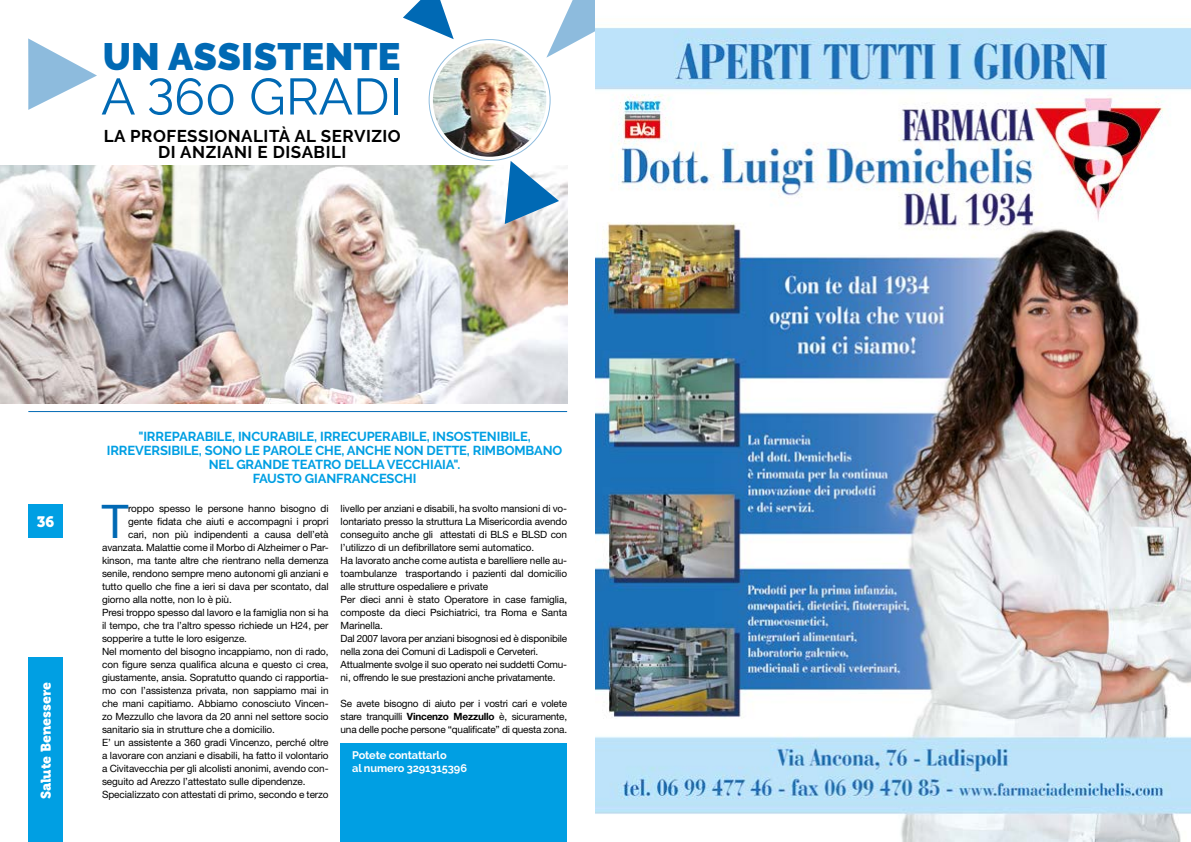
<style>
.page{position:relative;width:1191px;height:842px;background:#fff}
.page>*{position:absolute;margin:0;border:0;box-sizing:border-box;transform-origin:0 0}
.t1{font:51px "Raleway";color:#0069b4}
.t2{font:46.4px "Helvetica Neue LT Std";color:#0069b4}
.t3{font:900 38px "Raleway";letter-spacing:.01em;color:#0069b4}
.t4{font:700 17px/16px "Raleway";letter-spacing:.03em;color:#000;text-align:center}
.t5{font:15px "Museo 900";color:#fff}
.t6{font:14px "Museo 900";color:#fff}
.t7{font:700 13px/14px "Raleway";letter-spacing:-.01em;color:#009fe3;text-align:center}
.t8{font:700 11px/13px "Raleway";letter-spacing:-.01em;color:#fff}
.t9{font:10px/13px "Helvetica Neue LT Std";letter-spacing:-.01em;color:#000}
.s1{font-weight:700}
</style>
<div class="page">
<svg style="left:546px;top:0;width:49px;height:58px"></svg>
<div style="left:340px;top:744px;width:227px;height:98px;background:#009fe3"></div>
<img style="left:595px;top:27px;width:596px;height:815px">
<hr style="left:28px;top:411px;width:539px;height:1px;background:#0069b4">
<img style="left:0;top:165px;width:567px;height:238px">
<svg style="left:505px;top:161px;width:54px;height:63px"></svg>
<svg style="left:28px;top:38px;width:69px;height:72px"></svg>
<svg style="left:403px;top:0;width:51px;height:39px"></svg>
<img style="left:433px;top:43px;width:113px;height:114px;border-radius:57px">
<div style="left:28px;top:505px;width:35px;height:33px;background:#009fe3"></div>
<div style="left:28px;top:658px;width:35px;height:184px;background:#009fe3"></div>
<h3 class="t3" style="left:103px;top:34px;width:299px">UN ASSISTENTE</h3>
<h1 class="t1" style="left:101px;top:67px;width:302px">A 360 GRADI</h1>
<h3 class="t4" style="left:104px;top:128px;width:299px">LA PROFESSIONALITÀ AL SERVIZIO<br>DI ANZIANI E DISABILI</h3>
<h3 class="t5" style="left:37px;top:513px;width:19px">36</h3>
<h3 class="t6" style="left:38px;top:799px;width:118px;rotate:-90deg">Salute Benessere</h3>
<h3 class="t7" style="left:107px;top:430px;width:457px">"IRREPARABILE, INCURABILE, IRRECUPERABILE, INSOSTENIBILE, IRREVERSIBILE, SONO LE PAROLE CHE, ANCHE NON DETTE, RIMBOMBANO NEL GRANDE TEATRO DELLA VECCHIAIA".<br>FAUSTO GIANFRANCESCHI</h3>
<h2 class="t2" style="left:102px;top:494px;width:28px">T</h2>
<p class="t9" style="left:128px;top:502px;width:202px">roppo spesso le persone hanno bisogno di</p>
<p class="t9" style="left:128px;top:515px;width:202px">gente fidata che aiuti e accompagni i propri</p>
<p class="t9" style="left:128px;top:528px;width:202px">cari, non più indipendenti a causa dell’età</p>
<p class="t9" style="left:102px;top:541px;width:228px">avanzata. Malattie come il Morbo di Alzheimer o Par-</p>
<p class="t9" style="left:102px;top:554px;width:228px">kinson, ma tante altre che rientrano nella demenza</p>
<p class="t9" style="left:102px;top:567px;width:228px">senile, rendono sempre meno autonomi gli anziani e</p>
<p class="t9" style="left:102px;top:580px;width:228px">tutto quello che fine a ieri si dava per scontato, dal</p>
<p class="t9" style="left:102px;top:593px;width:131px">giorno alla notte, non lo è più.</p>
<p class="t9" style="left:102px;top:606px;width:228px">Presi troppo spesso dal lavoro e la famiglia non si ha</p>
<p class="t9" style="left:102px;top:619px;width:228px">il tempo, che tra l’altro spesso richiede un H24, per</p>
<p class="t9" style="left:102px;top:632px;width:146px">sopperire a tutte le loro esigenze.</p>
<p class="t9" style="left:102px;top:645px;width:228px">Nel momento del bisogno incappiamo, non di rado,</p>
<p class="t9" style="left:102px;top:658px;width:228px">con figure senza qualifica alcuna e questo ci crea,</p>
<p class="t9" style="left:102px;top:671px;width:228px">giustamente, ansia. Sopratutto quando ci rapportia-</p>
<p class="t9" style="left:102px;top:684px;width:228px">mo con l’assistenza privata, non sappiamo mai in</p>
<p class="t9" style="left:102px;top:697px;width:228px">che mani capitiamo. Abbiamo conosciuto Vincen-</p>
<p class="t9" style="left:102px;top:710px;width:228px">zo Mezzullo che lavora da 20 anni nel settore socio</p>
<p class="t9" style="left:102px;top:723px;width:174px">sanitario sia in strutture che a domicilio.</p>
<p class="t9" style="left:102px;top:736px;width:228px">E’ un assistente a 360 gradi Vincenzo, perché oltre</p>
<p class="t9" style="left:102px;top:749px;width:228px">a lavorare con anziani e disabili, ha fatto il volontario</p>
<p class="t9" style="left:102px;top:762px;width:228px">a Civitavecchia per gli alcolisti anonimi, avendo con-</p>
<p class="t9" style="left:102px;top:775px;width:205px">seguito ad Arezzo l’attestato sulle dipendenze.</p>
<p class="t9" style="left:102px;top:788px;width:228px">Specializzato con attestati di primo, secondo e terzo</p>
<p class="t9" style="left:340px;top:502px;width:228px">livello per anziani e disabili, ha svolto mansioni di vo&shy;lontariato presso la struttura La Misericordia avendo conseguito anche gli attestati di BLS e BLSD con l’utilizzo di un defibrillatore semi automatico.<br>Ha lavorato anche come autista e barelliere nelle au&shy;toambulanze trasportando i pazienti dal domicilio alle strutture ospedaliere e private<br>Per dieci anni è stato Operatore in case famiglia, composte da dieci Psichiatrici, tra Roma e Santa Marinella.<br>Dal 2007 lavora per anziani bisognosi ed è disponibile nella zona dei Comuni di Ladispoli e Cerveteri.<br>Attualmente svolge il suo operato nei suddetti Comu&shy;ni, offrendo le sue prestazioni anche privatamente.</p>
<p class="t9" style="left:340px;top:697px;width:228px;text-align:justify">Se avete bisogno di aiuto per i vostri cari e volete stare tranquilli <span class="s1">Vincenzo Mezzullo</span> è, sicuramente, una delle poche persone “qualificate” di questa zona.</p>
<p class="t8" style="left:352px;top:749px;width:116px">Potete contattarlo<br>al numero 3291315396</p>
</div>
